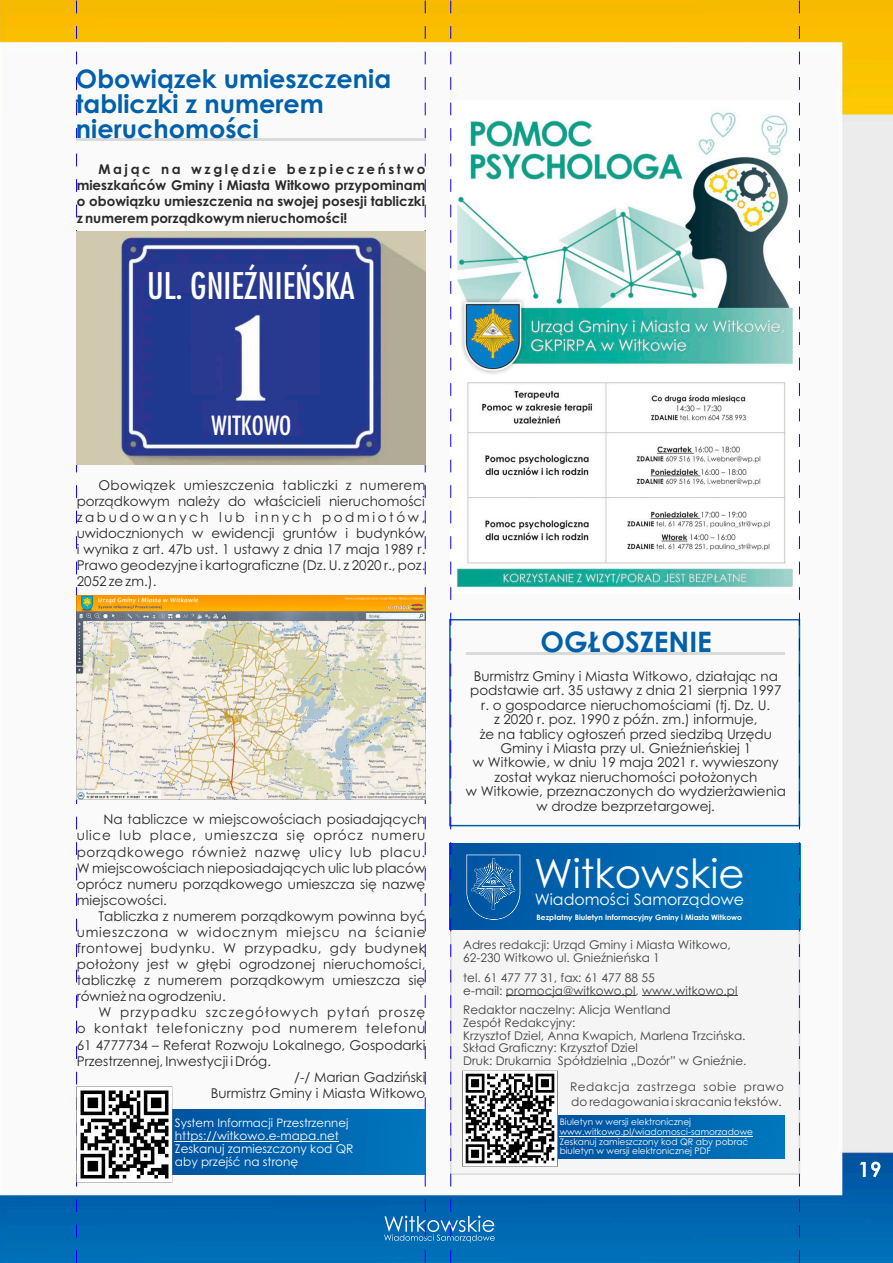
<style>
.page{position:relative;width:893px;height:1263px;background:#fff}
.page>*{position:absolute;margin:0;border:0;box-sizing:border-box;transform-origin:0 0}
.t1{font:40.2px "Century Gothic";color:#fefefe}
.t2{font:35.7px "Fujiyama";color:#fefefe}
.t3{font:700 28.2px "Century Gothic";color:#0060aa}
.t4{font:25.65px "Fujiyama";color:#fefefe}
.t5{font:700 25.5px/24.8px "Century Gothic";color:#0060aa}
.t6{font:15.75px "Century Gothic";color:#fefefe}
.t7{font:13.5px/16px "Century Gothic";color:#2a2a29;text-align:justify}
.t8{font:700 13.5px/16.4px "Century Gothic";color:#2a2a29;text-align:justify}
.t9{font:12px/12.9px "Century Gothic";color:#424242}
.t10{font:12px/12.9px "Century Gothic";color:#fefefe}
.t11{font:11.7px "Century Gothic";color:#fefefe}
.t12{font:9px/9.6px "Century Gothic";color:#fefefe}
.t13{font:700 7.5px "Century Gothic";color:#fefefe}
</style>
<div class="page">
<img style="left:0;top:0;width:893px;height:1263px">
<svg style="left:860px;top:1161px;width:20px;height:16px"></svg>
<div style="left:558px;top:854px;width:243px;height:321px;background:#f5f5f5"></div>
<hr style="left:506px;top:995px;width:130px;height:1px;background:#424242">
<hr style="left:642px;top:995px;width:95px;height:1px;background:#424242">
<div style="left:557px;top:1115px;width:227px;height:43px;background:linear-gradient(to right,#0053a0,#0077be)"></div>
<hr style="left:560px;top:1136px;width:193px;height:1px;background:#fefefe">
<div style="left:450px;top:844px;width:350px;height:85px;background:#006ab4"></div>
<hr style="left:467px;top:653px;width:318px;height:2px;background:#d9dada">
<img style="left:558px;top:100px;width:241px;height:493px">
<svg style="left:384px;top:0;width:174px;height:1263px"></svg>
<svg style="left:799px;top:0;width:1px;height:1263px"></svg>
<img style="left:463px;top:1072px;width:94px;height:93px">
<img style="left:173px;top:232px;width:253px;height:233px">
<div style="left:159px;top:264px;width:183px;height:25px;background:#293990"></div>
<div style="left:203px;top:400px;width:95px;height:30px;background:#293990"></div>
<div style="left:191px;top:295px;width:128px;height:98px;background:#293990"></div>
<img style="left:217px;top:312px;width:65px;height:91px">
<hr style="left:77px;top:138px;width:349px;height:2px;background:#d9dada">
<div style="left:171px;top:1109px;width:254px;height:65px;background:linear-gradient(to right,#0053a0,#0077be)"></div>
<hr style="left:175px;top:1141px;width:164px;height:1px;background:#fefefe">
<svg style="left:76px;top:0;width:97px;height:1263px"></svg>
<img style="left:78px;top:1088px;width:93px;height:93px">
<img style="left:77px;top:595px;width:348px;height:205px">
<h3 class="t5" style="left:76px;top:69px;width:317px">Obowiązek umieszczenia tabliczki z numerem nieruchomości</h3>
<p class="t8" style="left:77px;top:162px;width:350px;text-indent:22px">Mając na względzie bezpieczeństwo mieszkańców Gminy i Miasta Witkowo przypominam o obowiązku umieszczenia na swojej posesji tabliczki z numerem porządkowym nieruchomości!</p>
<h2 class="t2" style="left:147px;top:271px;width:209px">UL. GNIEŹNIEŃSKA</h2>
<h3 class="t4" style="left:212px;top:415px;width:81px">WITKOWO</h3>
<p class="t7" style="left:77px;top:478px;width:350px;text-indent:22px">Obowiązek umieszczenia tabliczki z numerem porządkowym należy do właścicieli nieruchomości zabudowanych lub innych podmiotów, uwidocznionych w ewidencji gruntów i budynków i wynika z art. 47b ust. 1 ustawy z dnia 17 maja 1989 r.<br>Prawo geodezyjne i kartograficzne (Dz. U. z 2020 r., poz.<br>2052 ze zm.).</p>
<p class="t7" style="left:77px;top:813px;width:350px;text-indent:27px">Na tabliczce w miejscowościach posiadających ulice lub place, umieszcza się oprócz numeru porządkowego również nazwę ulicy lub placu.<br>W miejscowościach nieposiadających ulic lub placów oprócz numeru porządkowego umieszcza się nazwę miejscowości.</p>
<p class="t7" style="left:77px;top:909px;width:350px;text-indent:22px">Tabliczka z numerem porządkowym powinna być umieszczona w widocznym miejscu na ścianie frontowej budynku. W przypadku, gdy budynek położony jest w głębi ogrodzonej nieruchomości, tabliczkę z numerem porządkowym umieszcza się również na ogrodzeniu.</p>
<p class="t7" style="left:77px;top:1006px;width:350px;text-indent:22px">W przypadku szczegółowych pytań proszę o kontakt telefoniczny pod numerem telefonu 61 4777734 – Referat Rozwoju Lokalnego, Gospodarki Przestrzennej, Inwestycji i Dróg.</p>
<p class="t7" style="left:211px;top:1086px;width:216px">Burmistrz Gminy i Miasta Witkowo</p>
<p class="t11" style="left:175px;top:1118px;width:175px">System Informacji Przestrzennej</p>
<p class="t10" style="left:175px;top:1130px;width:180px">https://witkowo.e-mapa.net<br>Zeskanuj zamieszczony kod QR aby przejść na stronę</p>
<p class="t7" style="left:294px;top:1070px;width:133px">/-/ Marian Gadziński</p>
<h3 class="t3" style="left:541px;top:631px;width:173px">OGŁOSZENIE</h3>
<p class="t7" style="left:466px;top:670px;width:322px;line-height:14.4px;text-align:center">Burmistrz Gminy i Miasta Witkowo, działając na podstawie art. 35 ustawy z dnia 21 sierpnia 1997 r. o gospodarce nieruchomościami (tj. Dz. U.<br>z 2020 r. poz. 1990 z późn. zm.) informuje,<br>że na tablicy ogłoszeń przed siedzibą Urzędu Gminy i Miasta przy ul. Gnieźnieńskiej 1<br>w Witkowie, w dniu 19 maja 2021 r. wywieszony został wykaz nieruchomości położonych<br>w Witkowie, przeznaczonych do wydzierżawienia w drodze bezprzetargowej.</p>
<h1 class="t1" style="left:534px;top:858px;width:212px">Witkowskie</h1>
<p class="t6" style="left:535px;top:893px;width:211px">Wiadomości Samorządowe</p>
<p class="t13" style="left:537px;top:914px;width:207px">Bezpłatny Biuletyn Informacyjny Gminy i Miasta Witkowo</p>
<p class="t9" style="left:463px;top:940px;width:269px">Adres redakcji: Urząd Gminy i Miasta Witkowo,<br>62-230 Witkowo ul. Gnieźnieńska 1</p>
<p class="t9" style="left:463px;top:972px;width:276px">tel. 61 477 77 31, fax: 61 477 88 55<br>e-mail: promocja@witkowo.pl, www.witkowo.pl</p>
<p class="t9" style="left:463px;top:1017px;width:114px">Zespół Redakcyjny:</p>
<p class="t9" style="left:570px;top:1049px;width:215px;line-height:25.8px;text-indent:-107px">Druk: Drukarnia Spółdzielnia „Dozór” w Gnieźnie.<br>Redakcja zastrzega sobie prawo</p>
<p class="t9" style="left:571px;top:1096px;width:212px">do redagowania i skracania tekstów.</p>
<p class="t9" style="left:463px;top:1004px;width:209px">Redaktor naczelny: Alicja Wentland</p>
<p class="t9" style="left:463px;top:1030px;width:284px">Krzysztof Dziel, Anna Kwapich, Marlena Trzcińska.<br>Skład Graficzny: Krzysztof Dziel</p>
<p class="t12" style="left:560px;top:1118px;width:195px">Biuletyn w wersji elektronicznej www.witkowo.pl/wiadomosci-samorzadowe Zeskanuj zamieszczony kod QR aby pobrać biuletyn w wersji elektronicznej PDF</p>
</div>
